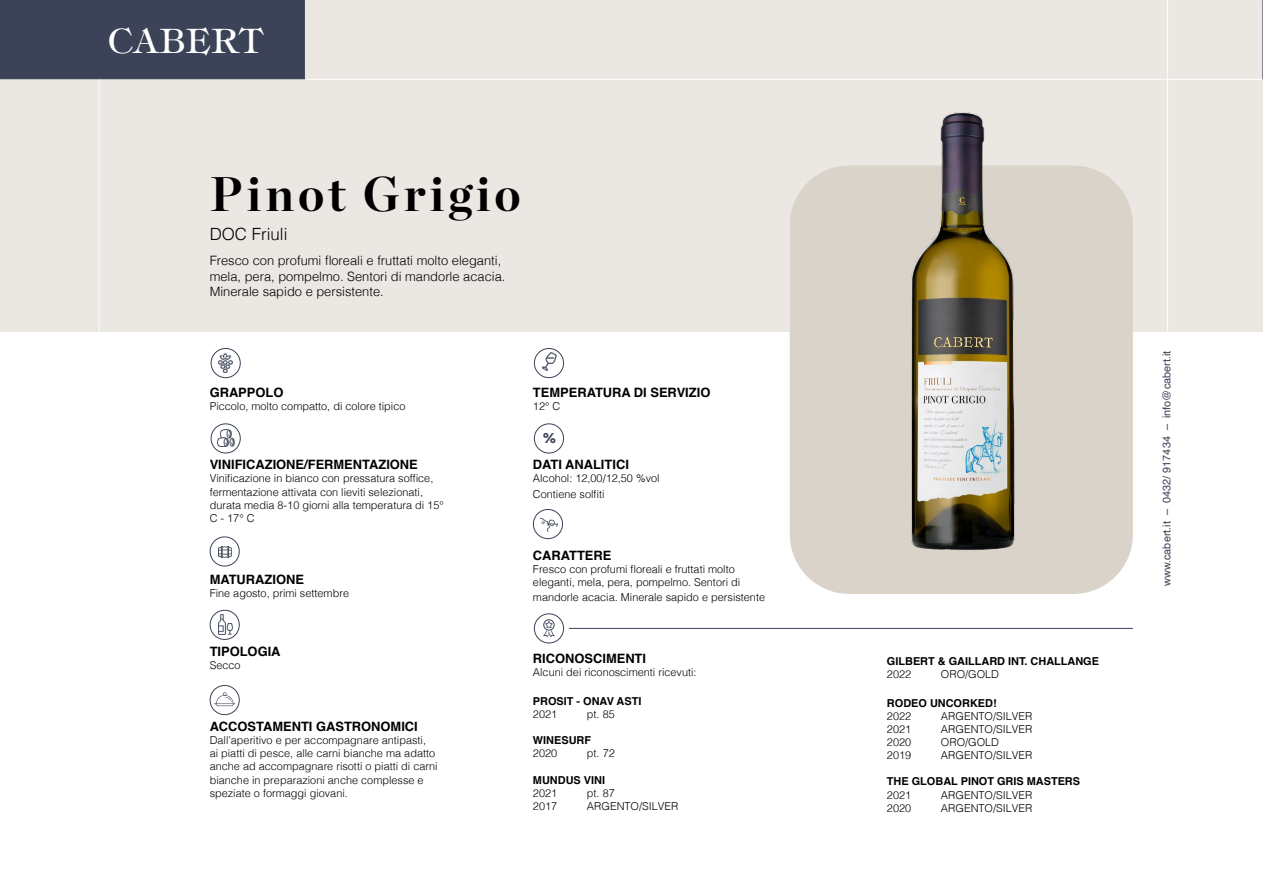
<style>
.page{position:relative;width:1263px;height:893px;background:#fff}
.page>*{position:absolute;margin:0;border:0;box-sizing:border-box;transform-origin:0 0}
.t1{font:700 48.6px "Chronicle Display";letter-spacing:.08em;color:#000}
.t2{font:33.75px "Tiffany Std";letter-spacing:.04em;color:#fff}
.t3{font:300 16.8px "Helvetica";color:#000}
.t4{font:900 15.3px "Circular Std";color:#3c4257}
.t5{font:700 12.9px "Helvetica";color:#000}
.t6{font:300 12.9px/15.5px "Helvetica";color:#000}
.t7{font:300 10.95px/13px "Helvetica";color:#000}
.t8{font:700 10.95px "Helvetica";color:#000}
.t9{font:10.95px "Helvetica";color:#3c4257}
</style>
<div class="page">
<div style="left:0;top:0;width:1263px;height:332px;background:#ebe7e2"></div>
<hr style="left:0;top:79px;width:1263px;height:1px;background:#fff">
<div style="left:0;top:0;width:305px;height:79px;background:#3c4257"></div>
<hr style="left:1167px;top:0;width:1px;height:893px;background:#fff">
<hr style="left:99px;top:79px;width:1px;height:814px;background:#fff">
<svg style="left:1262px;top:0;width:1px;height:80px"></svg>
<div style="left:790px;top:166px;width:343px;height:428px;background:#dad3c9;border-radius:59px"></div>
<div style="left:211px;top:423px;width:30px;height:30px;border:1px solid #3c4257;border-radius:50%"></div>
<img style="left:217px;top:430px;width:18px;height:16px">
<div style="left:210px;top:610px;width:30px;height:30px;border:1px solid #3c4257;border-radius:50%"></div>
<img style="left:219px;top:615px;width:13px;height:19px">
<div style="left:210px;top:536px;width:30px;height:30px;border:1px solid #3c4257;border-radius:50%"></div>
<img style="left:218px;top:546px;width:14px;height:11px">
<div style="left:211px;top:348px;width:30px;height:30px;border:1px solid #3c4257;border-radius:50%"></div>
<img style="left:219px;top:353px;width:14px;height:20px">
<div style="left:533px;top:509px;width:30px;height:30px;border:1px solid #3c4257;border-radius:50%"></div>
<img style="left:541px;top:519px;width:16px;height:13px">
<div style="left:534px;top:348px;width:30px;height:30px;border:1px solid #3c4257;border-radius:50%"></div>
<img style="left:543px;top:353px;width:14px;height:18px">
<div style="left:534px;top:423px;width:30px;height:30px;border:1px solid #3c4257;border-radius:50%"></div>
<svg style="left:214px;top:692px;width:21px;height:15px"></svg>
<div style="left:210px;top:685px;width:30px;height:30px;border:1px solid #3c4257;border-radius:50%"></div>
<svg style="left:543px;top:621px;width:12px;height:16px"></svg>
<div style="left:543px;top:619px;width:11px;height:11px;border:1px solid #3c4257;border-radius:50%"></div>
<div style="left:534px;top:613px;width:30px;height:30px;border:1px solid #3c4257;border-radius:50%"></div>
<hr style="left:569px;top:628px;width:564px;height:1px;background:#3c4257">
<img style="left:910px;top:112px;width:105px;height:438px">
<h2 class="t2" style="left:109px;top:20px;width:155px">CABERT</h2>
<h1 class="t1" style="left:210px;top:155px;width:313px">Pinot Grigio</h1>
<h3 class="t3" style="left:210px;top:220px;width:79px">DOC Friuli</h3>
<p class="t6" style="left:210px;top:252px;width:297px">Fresco con profumi floreali e fruttati molto eleganti, mela, pera, pompelmo. Sentori di mandorle acacia.<br>Minerale sapido e persistente.</p>
<p class="t5" style="left:210px;top:384px;width:75px">GRAPPOLO</p>
<p class="t7" style="left:210px;top:399px;width:197px">Piccolo, molto compatto, di colore tipico</p>
<p class="t5" style="left:210px;top:457px;width:210px">VINIFICAZIONE/FERMENTAZIONE</p>
<p class="t7" style="left:210px;top:471px;width:236px">Vinificazione in bianco con pressatura soffice, fermentazione attivata con lieviti selezionati, durata media 8-10 giorni alla temperatura di 15° C - 17° C</p>
<p class="t5" style="left:210px;top:571px;width:96px">MATURAZIONE</p>
<p class="t7" style="left:210px;top:585px;width:141px">Fine agosto, primi settembre</p>
<p class="t5" style="left:210px;top:644px;width:72px">TIPOLOGIA</p>
<p class="t7" style="left:210px;top:658px;width:32px">Secco</p>
<p class="t5" style="left:210px;top:719px;width:210px">ACCOSTAMENTI GASTRONOMICI</p>
<p class="t7" style="left:210px;top:733px;width:229px">Dall’aperitivo e per accompagnare antipasti,<br>ai piatti di pesce, alle carni bianche ma adatto anche ad accompagnare risotti o piatti di carni bianche in preparazioni anche complesse e speziate o formaggi giovani.</p>
<p class="t5" style="left:533px;top:384px;width:179px">TEMPERATURA DI SERVIZIO</p>
<p class="t7" style="left:533px;top:399px;width:29px">12° C</p>
<h3 class="t4" style="left:543px;top:428px;width:15px">%</h3>
<p class="t5" style="left:533px;top:457px;width:97px">DATI ANALITICI</p>
<p class="t7" style="left:533px;top:470px;width:128px;line-height:15.5px">Alcohol: 12,00/12,50 %vol<br>Contiene solfiti</p>
<p class="t5" style="left:533px;top:547px;width:80px">CARATTERE</p>
<p class="t7" style="left:533px;top:562px;width:209px">Fresco con profumi floreali e fruttati molto eleganti, mela, pera, pompelmo. Sentori di</p>
<p class="t7" style="left:533px;top:590px;width:234px">mandorle acacia. Minerale sapido e persistente</p>
<p class="t5" style="left:533px;top:651px;width:115px">RICONOSCIMENTI</p>
<p class="t7" style="left:533px;top:665px;width:165px">Alcuni dei riconoscimenti ricevuti:</p>
<p class="t8" style="left:533px;top:694px;width:110px">PROSIT - ONAV ASTI</p>
<p class="t7" style="left:533px;top:707px;width:26px">2021</p>
<p class="t7" style="left:587px;top:707px;width:29px">pt. 85</p>
<p class="t8" style="left:533px;top:734px;width:60px">WINESURF</p>
<p class="t7" style="left:533px;top:746px;width:26px">2020</p>
<p class="t7" style="left:587px;top:746px;width:29px">pt. 72</p>
<p class="t8" style="left:533px;top:773px;width:74px">MUNDUS VINI</p>
<p class="t7" style="left:533px;top:785px;width:26px">2021</p>
<p class="t7" style="left:587px;top:785px;width:29px">pt. 87</p>
<p class="t7" style="left:533px;top:798px;width:26px">2017</p>
<p class="t7" style="left:587px;top:798px;width:93px">ARGENTO/SILVER</p>
<p class="t8" style="left:887px;top:655px;width:214px">GILBERT &amp; GAILLARD INT. CHALLANGE</p>
<p class="t7" style="left:887px;top:667px;width:26px">2022</p>
<p class="t7" style="left:941px;top:667px;width:60px">ORO/GOLD</p>
<p class="t8" style="left:887px;top:696px;width:111px">RODEO UNCORKED!</p>
<p class="t7" style="left:887px;top:709px;width:26px">2022</p>
<p class="t7" style="left:941px;top:709px;width:93px">ARGENTO/SILVER</p>
<p class="t7" style="left:887px;top:722px;width:26px">2021</p>
<p class="t7" style="left:941px;top:722px;width:93px">ARGENTO/SILVER</p>
<p class="t7" style="left:887px;top:735px;width:26px">2020</p>
<p class="t7" style="left:941px;top:735px;width:60px">ORO/GOLD</p>
<p class="t7" style="left:887px;top:748px;width:26px">2019</p>
<p class="t7" style="left:941px;top:748px;width:93px">ARGENTO/SILVER</p>
<p class="t8" style="left:887px;top:775px;width:195px">THE GLOBAL PINOT GRIS MASTERS</p>
<p class="t7" style="left:887px;top:787px;width:26px">2021</p>
<p class="t7" style="left:941px;top:787px;width:93px">ARGENTO/SILVER</p>
<p class="t7" style="left:887px;top:800px;width:26px">2020</p>
<p class="t7" style="left:941px;top:800px;width:93px">ARGENTO/SILVER</p>
<p class="t9" style="left:1158px;top:586px;width:237px;rotate:-90deg">www.cabert.it – 0432/ 917434 – info@cabert.it</p>
</div>
